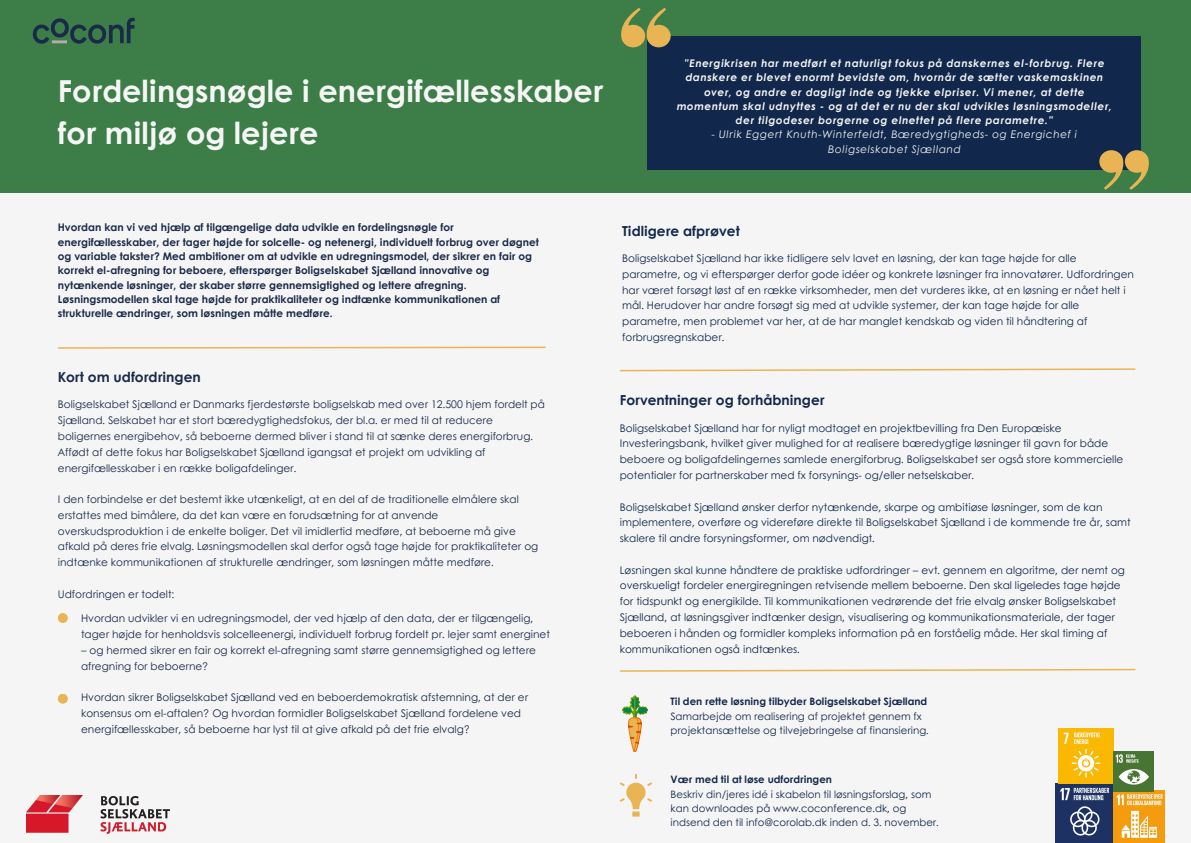
<style>
.page{position:relative;width:1191px;height:843px;background:#fff}
.page>*{position:absolute;margin:0;border:0;box-sizing:border-box;transform-origin:0 0}
.t1{font:700 30.3px/42px "Century Gothic";color:#f5f5f5}
.t2{font:700 13.8px "Century Gothic";color:#12284b}
.t3{font:700 13.8px "Century Gothic";color:#1a2a49}
.t4{font:10.5px/15.8px "Century Gothic";color:#12284b}
.t5{font:10.5px/15.8px "Century Gothic";color:#1a2a49}
.t6{font:700 10.5px/14.3px "Century Gothic";color:#1a2a49}
.t7{font:italic 700 10.5px/14.3px "Century Gothic";letter-spacing:.05em;color:#f5f5f5;text-align:center}
.t8{font:italic 10.5px/14.3px "Century Gothic";letter-spacing:.05em;color:#f5f5f5;text-align:center}
.t9{font:10.2px/14.3px "Century Gothic";color:#12284b}
.t10{font:700 10.2px "Century Gothic";color:#12284b}
</style>
<div class="page">
<div style="left:0;top:0;width:1190px;height:842px;background:#f5f5f5"></div>
<div style="left:0;top:0;width:1190px;height:192px;background:#3d7e48"></div>
<div style="left:647px;top:37px;width:493px;height:133px;background:#11284c"></div>
<img style="left:32px;top:17px;width:103px;height:27px">
<svg style="left:622px;top:695px;width:25px;height:56px"></svg>
<svg style="left:620px;top:774px;width:32px;height:42px"></svg>
<svg style="left:1099px;top:150px;width:50px;height:40px"></svg>
<svg style="left:621px;top:8px;width:49px;height:39px"></svg>
<svg style="left:619px;top:368px;width:517px;height:4px"></svg>
<svg style="left:620px;top:668px;width:516px;height:4px"></svg>
<svg style="left:58px;top:346px;width:488px;height:3px"></svg>
<img style="left:1055px;top:783px;width:58px;height:58px">
<img style="left:1058px;top:728px;width:55px;height:54px">
<img style="left:26px;top:795px;width:144px;height:38px">
<img style="left:1113px;top:790px;width:51px;height:51px">
<img style="left:1113px;top:751px;width:40px;height:39px">
<div style="left:58px;top:612px;width:10px;height:10px;background:#e9b554;border-radius:50%"></div>
<div style="left:58px;top:693px;width:10px;height:10px;background:#e9b554;border-radius:50%"></div>
<p class="t1" style="left:58px;top:69px;width:547px">Fordelingsnøgle i energifællesskaber for miljø og lejere</p>
<p class="t7" style="left:676px;top:56px;width:436px">”Energikrisen har medført et naturligt fokus på danskernes el-forbrug. Flere danskere er blevet enormt bevidste om, hvornår de sætter vaskemaskinen over, og andre er dagligt inde og tjekke elpriser. Vi mener, at dette momentum skal udnyttes - og at det er nu der skal udvikles løsningsmodeller, der tilgodeser borgerne og elnettet på flere parametre.”</p>
<p class="t8" style="left:711px;top:127px;width:367px">- Ulrik Eggert Knuth-Winterfeldt, Bæredygtigheds- og Energichef i<br>Boligselskabet Sjælland</p>
<p class="t6" style="left:58px;top:220px;width:482px">Hvordan kan vi ved hjælp af tilgængelige data udvikle en fordelingsnøgle for energifællesskaber, der tager højde for solcelle- og netenergi, individuelt forbrug over døgnet og variable takster? Med ambitioner om at udvikle en udregningsmodel, der sikrer en fair og korrekt el-afregning for beboere, efterspørger Boligselskabet Sjælland innovative og nytænkende løsninger, der skaber større gennemsigtighed og lettere afregning.<br>Løsningsmodellen skal tage højde for praktikaliteter og indtænke kommunikationen af strukturelle ændringer, som løsningen måtte medføre.</p>
<p class="t3" style="left:58px;top:366px;width:144px">Kort om udfordringen</p>
<p class="t5" style="left:58px;top:396px;width:488px">Boligselskabet Sjælland er Danmarks fjerdestørste boligselskab med over 12.500 hjem fordelt på Sjælland. Selskabet har et stort bæredygtighedsfokus, der bl.a. er med til at reducere boligernes energibehov, så beboerne dermed bliver i stand til at sænke deres energiforbrug.<br>Affødt af dette fokus har Boligselskabet Sjælland igangsat et projekt om udvikling af energifællesskaber i en række boligafdelinger.</p>
<p class="t5" style="left:58px;top:490px;width:482px">I den forbindelse er det bestemt ikke utænkeligt, at en del af de traditionelle elmålere skal erstattes med bimålere, da det kan være en forudsætning for at anvende overskudsproduktion i de enkelte boliger. Det vil imidlertid medføre, at beboerne må give afkald på deres frie elvalg. Løsningsmodellen skal derfor også tage højde for praktikaliteter og indtænke kommunikationen af strukturelle ændringer, som løsningen måtte medføre.</p>
<p class="t5" style="left:58px;top:585px;width:118px">Udfordringen er todelt:</p>
<p class="t5" style="left:81px;top:610px;width:470px">Hvordan udvikler vi en udregningsmodel, der ved hjælp af den data, der er tilgængelig, tager højde for henholdsvis solcelleenergi, individuelt forbrug fordelt pr. lejer samt energinet</p>
<p class="t5" style="left:81px;top:641px;width:456px">– og hermed sikrer en fair og korrekt el-afregning samt større gennemsigtighed og lettere afregning for beboerne?</p>
<p class="t5" style="left:81px;top:689px;width:448px">Hvordan sikrer Boligselskabet Sjælland ved en beboerdemokratisk afstemning, at der er konsensus om el-aftalen? Og hvordan formidler Boligselskabet Sjælland fordelene ved energifællesskaber, så beboerne har lyst til at give afkald på det frie elvalg?</p>
<p class="t2" style="left:622px;top:220px;width:119px">Tidligere afprøvet</p>
<p class="t4" style="left:622px;top:250px;width:513px">Boligselskabet Sjælland har ikke tidligere selv lavet en løsning, der kan tage højde for alle parametre, og vi efterspørger derfor gode idéer og konkrete løsninger fra innovatører. Udfordringen har været forsøgt løst af en række virksomheder, men det vurderes ikke, at en løsning er nået helt i mål. Herudover har andre forsøgt sig med at udvikle systemer, der kan tage højde for alle parametre, men problemet var her, at de har manglet kendskab og viden til håndtering af forbrugsregnskaber.</p>
<p class="t2" style="left:619px;top:389px;width:206px">Forventninger og forhåbninger</p>
<p class="t4" style="left:619px;top:419px;width:505px">Boligselskabet Sjælland har for nyligt modtaget en projektbevilling fra Den Europæiske Investeringsbank, hvilket giver mulighed for at realisere bæredygtige løsninger til gavn for både beboere og boligafdelingernes samlede energiforbrug. Boligselskabet ser også store kommercielle potentialer for partnerskaber med fx forsynings- og/eller netselskaber.</p>
<p class="t4" style="left:619px;top:498px;width:512px">Boligselskabet Sjælland ønsker derfor nytænkende, skarpe og ambitiøse løsninger, som de kan implementere, overføre og videreføre direkte til Boligselskabet Sjælland i de kommende tre år, samt skalere til andre forsyningsformer, om nødvendigt.</p>
<p class="t4" style="left:619px;top:561px;width:506px">Løsningen skal kunne håndtere de praktiske udfordringer – evt. gennem en algoritme, der nemt og overskueligt fordeler energiregningen retvisende mellem beboerne. Den skal ligeledes tage højde for tidspunkt og energikilde. Til kommunikationen vedrørende det frie elvalg ønsker Boligselskabet Sjælland, at løsningsgiver indtænker design, visualisering og kommunikationsmateriale, der tager beboeren i hånden og formidler kompleks information på en forståelig måde. Her skal timing af kommunikationen også indtænkes.</p>
<p class="t10" style="left:670px;top:693px;width:258px">Til den rette løsning tilbyder Boligselskabet Sjælland</p>
<p class="t9" style="left:670px;top:708px;width:259px">Samarbejde om realisering af projektet gennem fx projektansættelse og tilvejebringelse af finansiering.</p>
<p class="t10" style="left:670px;top:771px;width:163px">Vær med til at løse udfordringen</p>
<p class="t9" style="left:670px;top:786px;width:270px">Beskriv din/jeres idé i skabelon til løsningsforslag, som kan downloades på www.coconference.dk, og indsend den til info@corolab.dk inden d. 3. november.</p>
</div>
